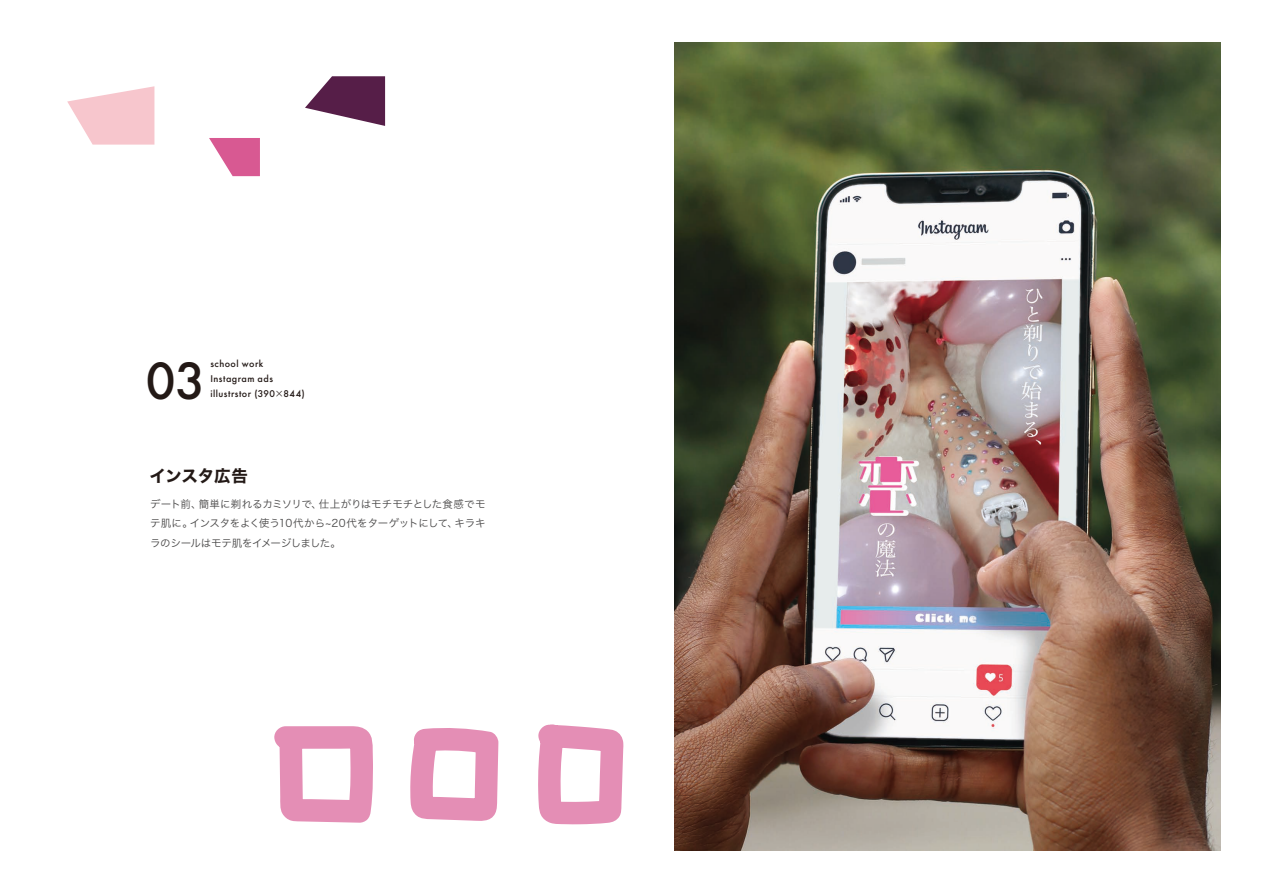
<style>
.page{position:relative;width:1263px;height:893px;background:#fff}
.page>*{position:absolute;margin:0;border:0;box-sizing:border-box;transform-origin:0 0}
.t1{font:500 48.3px "Futura";color:#231916}
.t2{font:16.5px "Hiragino Sans W7";letter-spacing:-.015em;color:#231916}
.t3{font:10.5px/19.5px "Hiragino Sans W3";letter-spacing:-.03em;color:#494848;text-align:justify}
.t4{font:500 9px/15px "Futura";letter-spacing:.05em;color:#231916}
.s1{font-family:"Koz Go Pr 6 N";font-weight:400}
</style>
<div class="page">
<img style="left:674px;top:43px;width:546px;height:807px">
<svg style="left:274px;top:726px;width:99px;height:97px"></svg>
<svg style="left:410px;top:728px;width:88px;height:93px"></svg>
<svg style="left:538px;top:724px;width:85px;height:100px"></svg>
<svg style="left:67px;top:86px;width:87px;height:59px"></svg>
<svg style="left:209px;top:138px;width:51px;height:38px"></svg>
<svg style="left:305px;top:76px;width:80px;height:50px"></svg>
<h1 class="t1" style="left:146px;top:347px;width:61px">03</h1>
<p class="t4" style="left:210px;top:356px;width:64px">school work<br>Instagram ads</p>
<p class="t4" style="left:210px;top:386px;width:96px">illustrstor (390<span class="s1">×</span>844)</p>
<h2 class="t2" style="left:149px;top:463px;width:100px">インスタ広告</h2>
<p class="t3" style="left:150px;top:493px;width:337px">デート前、簡単に剃れるカミソリで、仕上がりはモチモチとした食感でモテ肌に。インスタをよく使う10代から~20代をターゲットにして、キラキラのシールはモテ肌をイメージしました。</p>
</div>
